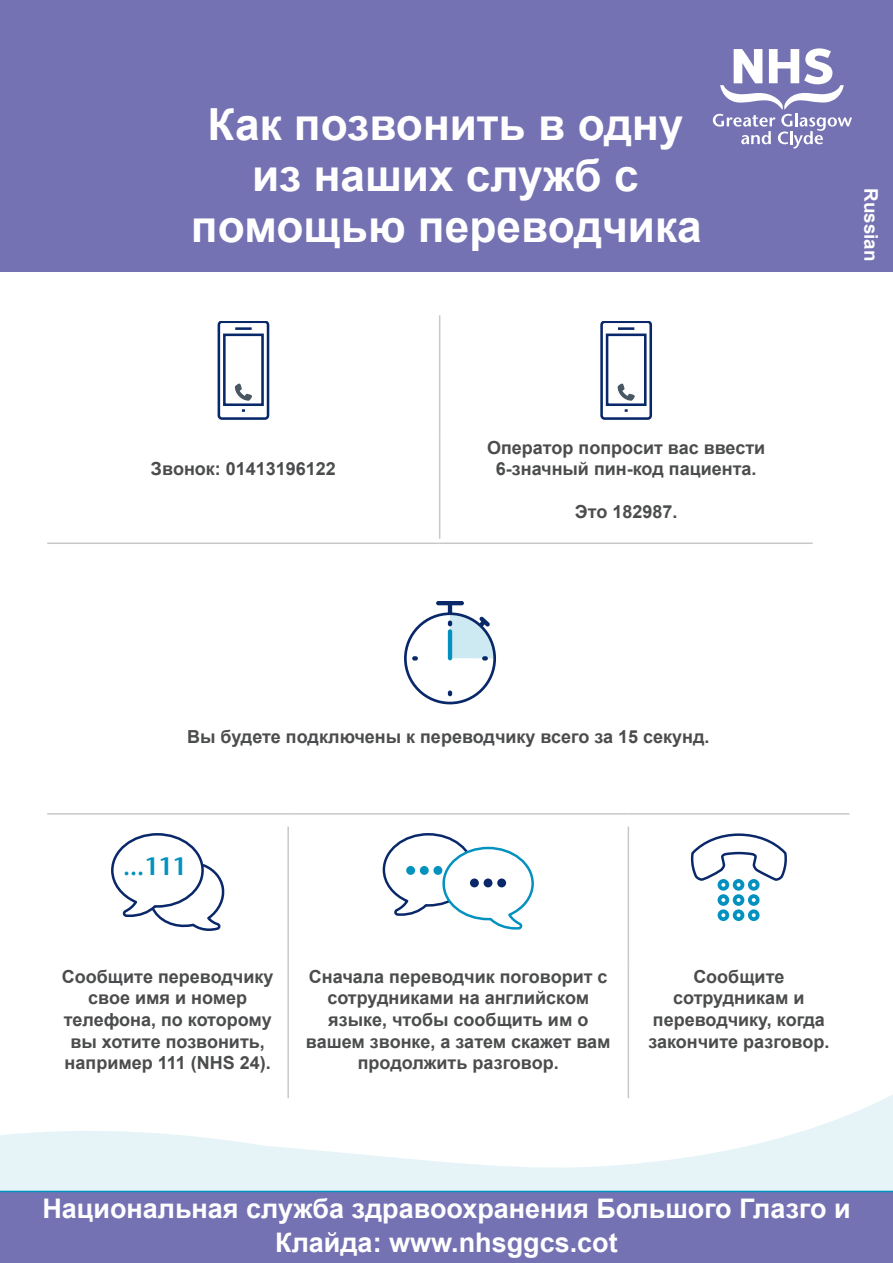
<style>
.page{position:relative;width:893px;height:1263px;background:#fff}
.page>*{position:absolute;margin:0;border:0;box-sizing:border-box;transform-origin:0 0}
.t1{font:700 44.25px/51px "Arial";color:#fff;text-align:center}
.t2{font:700 27px/34.5px "Arial";color:#fff;text-align:center}
.t3{font:600 24.6px "Stone Sans";color:#0391bf}
.t4{font:700 18.75px "Arial";color:#fff}
.t5{font:700 18px/21.6px "Arial";color:#4b4c4d;text-align:center}
</style>
<div class="page">
<svg style="left:0;top:917px;width:893px;height:274px"></svg>
<div style="left:0;top:0;width:893px;height:272px;background:#7572b4"></div>
<hr style="left:439px;top:315px;width:1px;height:119px;background:#c7c8ca">
<hr style="left:439px;top:434px;width:1px;height:105px;background:#c7c8ca">
<hr style="left:47px;top:542px;width:393px;height:2px;background:#c7c8ca">
<hr style="left:440px;top:542px;width:373px;height:2px;background:#c7c8ca">
<div style="left:218px;top:321px;width:51px;height:99px;border:3px solid #092869;border-radius:3px"></div>
<div style="left:223px;top:334px;width:41px;height:72px;border:3px solid #092869"></div>
<hr style="left:235px;top:327px;width:17px;height:3px;background:#092869">
<svg style="left:235px;top:384px;width:17px;height:17px"></svg>
<div style="left:600px;top:321px;width:52px;height:99px;border:3px solid #092869;border-radius:3px"></div>
<div style="left:606px;top:334px;width:41px;height:72px;border:3px solid #092869"></div>
<hr style="left:618px;top:327px;width:16px;height:3px;background:#092869">
<svg style="left:618px;top:384px;width:17px;height:17px"></svg>
<hr style="left:287px;top:827px;width:2px;height:137px;background:#c7c8ca">
<hr style="left:628px;top:827px;width:1px;height:137px;background:#c7c8ca">
<hr style="left:287px;top:964px;width:2px;height:134px;background:#c7c8ca">
<hr style="left:628px;top:964px;width:1px;height:134px;background:#c7c8ca">
<hr style="left:47px;top:813px;width:241px;height:2px;background:#c7c8ca">
<hr style="left:288px;top:813px;width:340px;height:2px;background:#c7c8ca">
<hr style="left:628px;top:813px;width:221px;height:2px;background:#c7c8ca">
<div style="left:404px;top:612px;width:92px;height:92px;border:3px solid #092869;border-radius:50%"></div>
<svg style="left:448px;top:690px;width:4px;height:6px"></svg>
<svg style="left:412px;top:656px;width:6px;height:4px"></svg>
<hr style="left:436px;top:601px;width:28px;height:4px;background:#092869;border-radius:2px">
<svg style="left:448px;top:602px;width:47px;height:58px"></svg>
<svg style="left:111px;top:833px;width:114px;height:97px"></svg>
<svg style="left:382px;top:833px;width:152px;height:97px"></svg>
<div style="left:497px;top:878px;width:9px;height:9px;background:#092869;border-radius:50%"></div>
<div style="left:484px;top:878px;width:8px;height:9px;background:#092869;border-radius:50%"></div>
<div style="left:470px;top:878px;width:9px;height:9px;background:#092869;border-radius:50%"></div>
<svg style="left:690px;top:833px;width:98px;height:88px"></svg>
<div style="left:0;top:1191px;width:893px;height:72px;background:#7572b4"></div>
<svg style="left:713px;top:48px;width:139px;height:101px"></svg>
<p class="t1" style="left:191px;top:100px;width:512px">Как позвонить в одну из наших служб с помощью переводчика</p>
<p class="t5" style="left:151px;top:458px;width:187px">Звонок: 01413196122</p>
<p class="t5" style="left:487px;top:437px;width:280px">Оператор попросит вас ввести<br>6-значный пин-код пациента.</p>
<p class="t5" style="left:575px;top:501px;width:104px">Это 182987.</p>
<p class="t4" style="left:884px;top:188px;width:74px;rotate:90deg">Russian</p>
<p class="t5" style="left:187px;top:726px;width:524px">Вы будете подключены к переводчику всего за 15 секунд.</p>
<h3 class="t3" style="left:123px;top:852px;width:65px">...111</h3>
<p class="t5" style="left:62px;top:966px;width:213px">Сообщите переводчику свое имя и номер телефона, по которому вы хотите позвонить, например 111 (NHS 24).</p>
<p class="t5" style="left:309px;top:966px;width:300px">Сначала переводчик поговорит с</p>
<p class="t5" style="left:327px;top:987px;width:263px;text-align:left">сотрудниками на английском языке, чтобы сообщить им о</p>
<p class="t5" style="left:306px;top:1031px;width:306px">вашем звонке, а затем скажет вам</p>
<p class="t5" style="left:358px;top:1052px;width:202px">продолжить разговор.</p>
<p class="t5" style="left:648px;top:966px;width:182px">Сообщите сотрудникам и переводчику, когда закончите разговор.</p>
<p class="t2" style="left:42px;top:1191px;width:810px">Национальная служба здравоохранения Большого Глазго и<br>Клайда: www.nhsggcs.cot</p>
</div>
